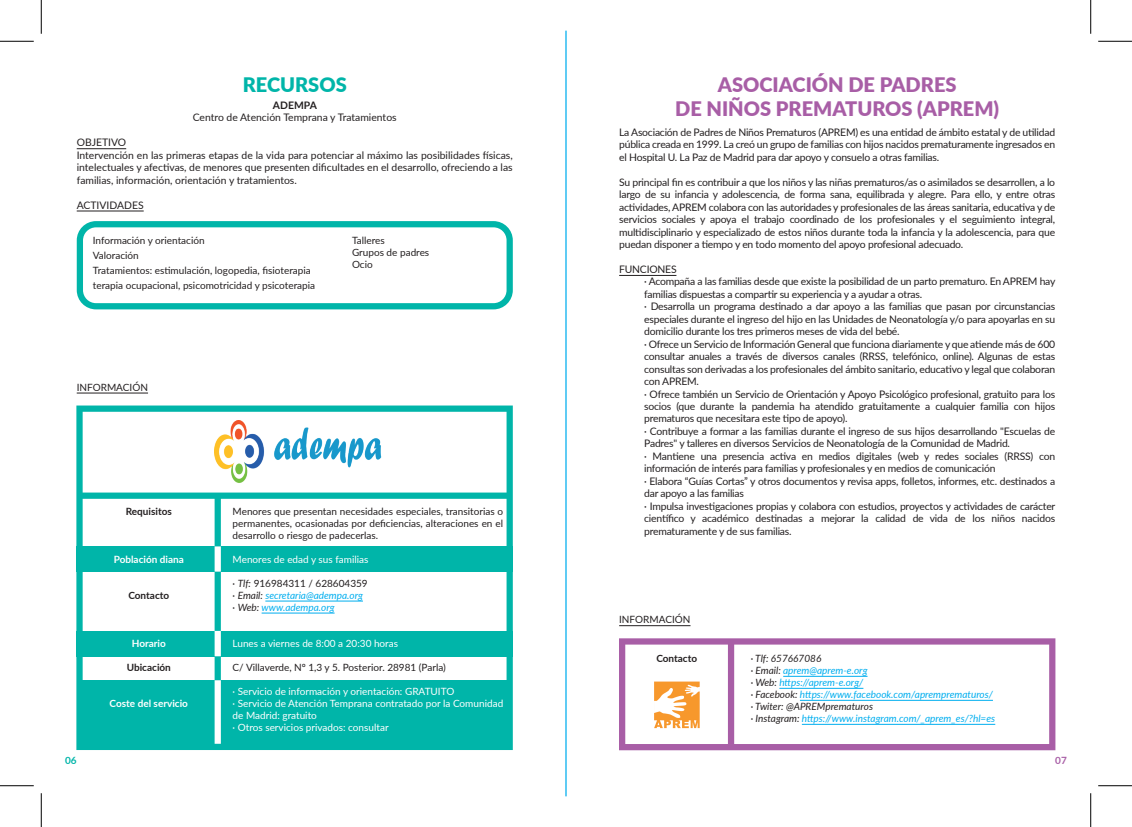
<style>
.page{position:relative;width:1132px;height:827px;background:#fff}
.page>*{position:absolute;margin:0;border:0;box-sizing:border-box;transform-origin:0 0}
.t1{font:900 20px/24px "Lato";color:#a85ea6;text-align:center}
.t2{font:900 20px "Lato";color:#00b5a9}
.t3{font:10.38px/12.5px "Lato";letter-spacing:-.02em;color:#231f20;text-align:justify}
.t4{font:10.38px/12.5px "Lato";color:#231f20}
.t5{font:700 10.38px "Lato";color:#231f20}
.t6{font:10px/12px "Lato";color:#231f20}
.t7{font:italic 10px/12px "Lato";color:#00aeef}
.t8{font:10px/12px "Lato";color:#fff}
.t9{font:700 10px "Lato";color:#fff}
.t10{font:700 10px "Lato";color:#231f20}
.t11{font:700 10px "Lato";color:#00b5a9}
.t12{font:700 10px "Lato";color:#a85ea6}
.s1{font-style:normal;color:#231f20}
.s2{color:#231f20}
</style>
<div class="page">
<hr style="left:77px;top:393px;width:71px;height:1px;background:#231f20">
<hr style="left:619px;top:625px;width:71px;height:1px;background:#231f20">
<svg style="left:76px;top:405px;width:437px;height:345px"></svg>
<div style="left:76px;top:631px;width:437px;height:25px;background:#00b5a9"></div>
<div style="left:81px;top:680px;width:429px;height:63px;background:#00b5a9"></div>
<div style="left:76px;top:546px;width:437px;height:25px;background:#00b5a9"></div>
<hr style="left:265px;top:601px;width:98px;height:1px;background:#00aeef">
<hr style="left:261px;top:613px;width:73px;height:1px;background:#00aeef">
<div style="left:214px;top:680px;width:7px;height:63px;background:#fff"></div>
<div style="left:214px;top:656px;width:7px;height:24px;background:#00b5a9"></div>
<div style="left:214px;top:631px;width:7px;height:25px;background:#fff"></div>
<div style="left:214px;top:571px;width:7px;height:60px;background:#00b5a9"></div>
<div style="left:81px;top:492px;width:428px;height:7px;background:#00b5a9"></div>
<div style="left:214px;top:546px;width:7px;height:25px;background:#fff"></div>
<div style="left:214px;top:495px;width:7px;height:51px;background:#00b5a9"></div>
<svg style="left:619px;top:638px;width:436px;height:112px"></svg>
<hr style="left:783px;top:676px;width:84px;height:1px;background:#00aeef">
<hr style="left:779px;top:688px;width:84px;height:1px;background:#00aeef">
<hr style="left:799px;top:700px;width:193px;height:1px;background:#00aeef">
<hr style="left:801px;top:724px;width:194px;height:1px;background:#00aeef">
<div style="left:728px;top:642px;width:6px;height:102px;background:#a85ea6"></div>
<hr style="left:77px;top:148px;width:49px;height:1px;background:#231f20">
<hr style="left:77px;top:211px;width:67px;height:1px;background:#231f20">
<img style="left:652px;top:681px;width:49px;height:48px">
<hr style="left:619px;top:275px;width:57px;height:1px;background:#231f20">
<svg style="left:77px;top:221px;width:436px;height:88px"></svg>
<hr style="left:565px;top:31px;width:1px;height:765px;background:#00aeef">
<hr style="left:0;top:41px;width:34px;height:1px;background:#000">
<hr style="left:1098px;top:41px;width:33px;height:1px;background:#000">
<hr style="left:0;top:785px;width:34px;height:1px;background:#000">
<hr style="left:1098px;top:785px;width:33px;height:1px;background:#000">
<hr style="left:41px;top:0;width:1px;height:34px;background:#000">
<hr style="left:41px;top:793px;width:1px;height:34px;background:#000">
<hr style="left:1090px;top:0;width:1px;height:34px;background:#000">
<hr style="left:1090px;top:793px;width:1px;height:34px;background:#000">
<h1 class="t2" style="left:243px;top:70px;width:105px">RECURSOS</h1>
<p class="t5" style="left:273px;top:97px;width:45px">ADEMPA</p>
<p class="t4" style="left:193px;top:111px;width:205px">Centro de Atención Temprana y Tratamientos</p>
<p class="t4" style="left:77px;top:136px;width:437px">OBJETIVO<br>Intervención en las primeras etapas de la vida para potenciar al máximo las posibilidades físicas, intelectuales y afectivas, de menores que presenten dificultades en el desarrollo, ofreciendo a las familias, información, orientación y tratamientos.</p>
<p class="t4" style="left:77px;top:198px;width:68px">ACTIVIDADES</p>
<p class="t6" style="left:93px;top:232px;width:224px;line-height:15px">Información y orientación<br>Valoración<br>Tratamientos: estimulación, logopedia, fisioterapia terapia ocupacional, psicomotricidad y psicoterapia</p>
<p class="t6" style="left:352px;top:234px;width:79px">Talleres<br>Grupos de padres<br>Ocio</p>
<p class="t6" style="left:77px;top:380px;width:73px">INFORMACIÓN</p>
<p class="t10" style="left:126px;top:503px;width:48px">Requisitos</p>
<p class="t9" style="left:114px;top:551px;width:72px">Población diana</p>
<p class="t10" style="left:128px;top:587px;width:42px">Contacto</p>
<p class="t9" style="left:132px;top:635px;width:36px">Horario</p>
<p class="t10" style="left:127px;top:659px;width:46px">Ubicación</p>
<p class="t9" style="left:110px;top:695px;width:80px">Coste del servicio</p>
<p class="t6" style="left:232px;top:504px;width:272px;text-align:justify">Menores que presentan necesidades especiales, transitorias o permanentes, ocasionadas por deficiencias, alteraciones en el desarrollo o riesgo de padecerlas.</p>
<p class="t8" style="left:232px;top:552px;width:137px">Menores de edad y sus familias</p>
<p class="t7" style="left:232px;top:576px;width:137px"><span class="s1">·</span> <span class="s2">Tlf:</span> <span class="s1">916984311 / 628604359 ·</span> <span class="s2">Email:</span> secretaria@adempa.org <span class="s1">·</span> <span class="s2">Web:</span> www.adempa.org</p>
<p class="t8" style="left:232px;top:636px;width:167px">Lunes a viernes de 8:00 a 20:30 horas</p>
<p class="t6" style="left:232px;top:660px;width:215px">C/ Villaverde, Nº 1,3 y 5. Posterior. 28981 (Parla)</p>
<p class="t8" style="left:232px;top:684px;width:272px">· Servicio de información y orientación: GRATUITO<br>· Servicio de Atención Temprana contratado por la Comunidad de Madrid: gratuito<br>· Otros servicios privados: consultar</p>
<h1 class="t1" style="left:675px;top:72px;width:325px">ASOCIACIÓN DE PADRES<br>DE NIÑOS PREMATUROS (APREM)</h1>
<p class="t3" style="left:619px;top:125px;width:437px">La Asociación de Padres de Niños Prematuros (APREM) es una entidad de ámbito estatal y de utilidad pública creada en 1999. La creó un grupo de familias con hijos nacidos prematuramente ingresados en el Hospital U. La Paz de Madrid para dar apoyo y consuelo a otras familias.</p>
<p class="t3" style="left:619px;top:175px;width:437px">Su principal fin es contribuir a que los niños y las niñas prematuros/as o asimilados se desarrollen, a lo largo de su infancia y adolescencia, de forma sana, equilibrada y alegre. Para ello, y entre otras actividades, APREM colabora con las autoridades y profesionales de las áreas sanitaria, educativa y de servicios sociales y apoya el trabajo coordinado de los profesionales y el seguimiento integral, multidisciplinario y especializado de estos niños durante toda la infancia y la adolescencia, para que puedan disponer a tiempo y en todo momento del apoyo profesional adecuado.</p>
<p class="t3" style="left:644px;top:262px;width:413px;text-align:left;text-indent:-25px">FUNCIONES<br>· Acompaña a las familias desde que existe la posibilidad de un parto prematuro. En APREM hay familias dispuestas a compartir su experiencia y a ayudar a otras.<br>· Desarrolla un programa destinado a dar apoyo a las familias que pasan por circunstancias especiales durante el ingreso del hijo en las Unidades de Neonatología y/o para apoyarlas en su domicilio durante los tres primeros meses de vida del bebé.<br>· Ofrece un Servicio de Información General que funciona diariamente y que atiende más de 600 consultar anuales a través de diversos canales (RRSS, telefónico, online). Algunas de estas consultas son derivadas a los profesionales del ámbito sanitario, educativo y legal que colaboran con APREM.<br>· Ofrece también un Servicio de Orientación y Apoyo Psicológico profesional, gratuito para los socios (que durante la pandemia ha atendido gratuitamente a cualquier familia con hijos prematuros que necesitara este tipo de apoyo).<br>· Contribuye a formar a las familias durante el ingreso de sus hijos desarrollando "Escuelas de Padres" y talleres en diversos Servicios de Neonatología de la Comunidad de Madrid.<br>· Mantiene una presencia activa en medios digitales (web y redes sociales (RRSS) con información de interés para familias y profesionales y en medios de comunicación<br>· Elabora “Guías Cortas” y otros documentos y revisa apps, folletos, informes, etc. destinados a dar apoyo a las familias<br>· Impulsa investigaciones propias y colabora con estudios, proyectos y actividades de carácter científico y académico destinadas a mejorar la calidad de vida de los niños nacidos prematuramente y de sus familias.</p>
<p class="t6" style="left:619px;top:613px;width:73px">INFORMACIÓN</p>
<p class="t10" style="left:656px;top:651px;width:42px">Contacto</p>
<p class="t7" style="left:750px;top:652px;width:246px"><span class="s2">· Tlf: 657667086<br>· Email:</span> aprem@aprem-e.org<br><span class="s2">· Web:</span> https://aprem-e.org/<br><span class="s2">· Facebook:</span> https://www.facebook.com/apremprematuros/ <span class="s2">· Twiter: @APREMprematuros<br>· Instagram:</span> https://www.instagram.com/_aprem_es/?hl=es</p>
<p class="t11" style="left:65px;top:753px;width:13px">06</p>
<p class="t12" style="left:1055px;top:753px;width:13px">07</p>
</div>
